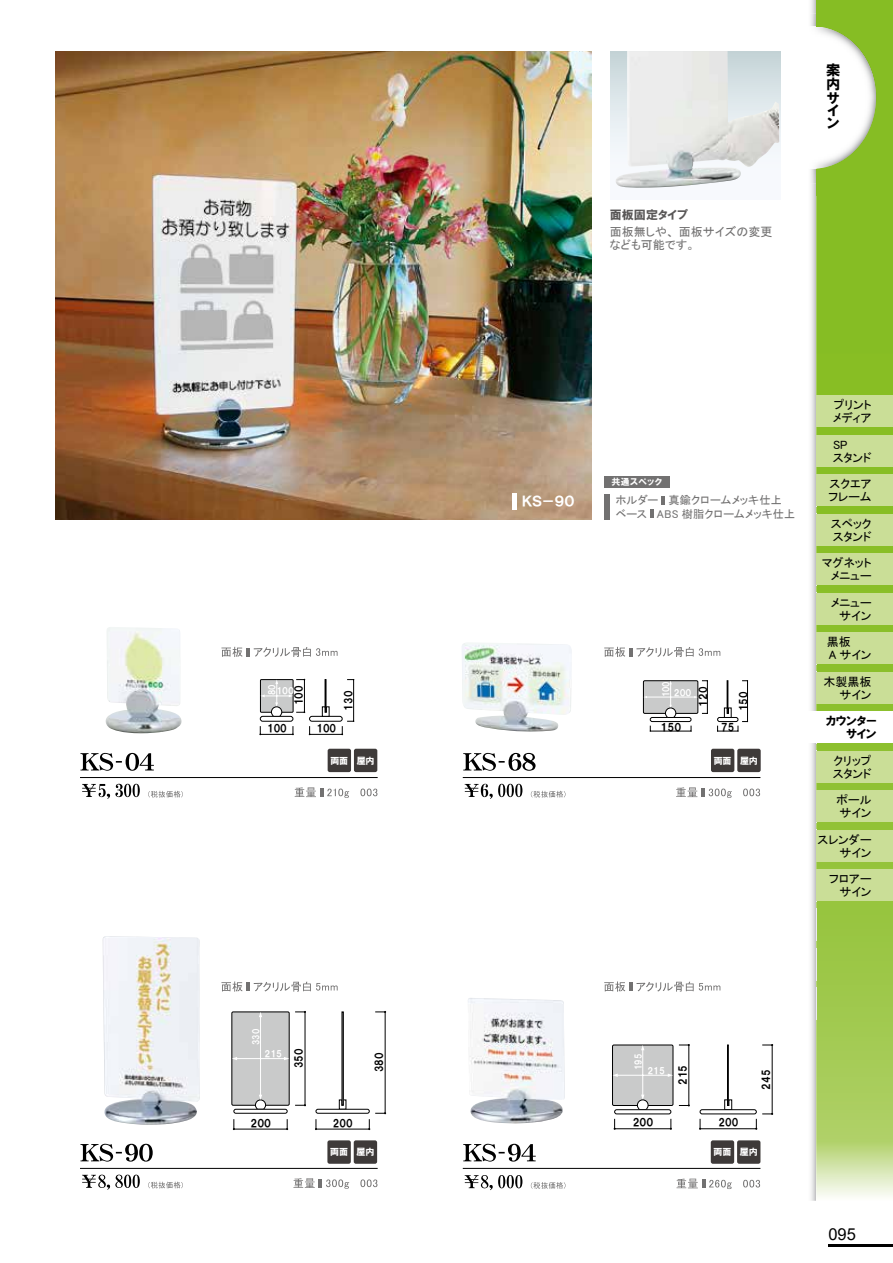
<style>
.page{position:relative;width:893px;height:1263px;background:#fff}
.page>*{position:absolute;margin:0;border:0;box-sizing:border-box;transform-origin:0 0}
.t1{font:16.5px "Arial";color:#000}
.t2{font:14.25px/14.2px "HGP Soei Kakugothic UB";color:#000;text-align:justify}
.t3{font:13.5px "HGP Soei Kakugothic UB";color:#fff}
.t4{font:12px/12.8px "MS P Gothic";color:#000}
.t5{font:12px/13.5px "MS P Gothic";color:#727171}
.t6{font:12px/12.8px "HGP Soei Kakugothic UB";color:#000;text-align:right}
.t7{font:12px "HGP Soei Kakugothic UB";letter-spacing:.005em;color:#595757}
.t8{font:11.25px/13.5px "MS P Gothic";letter-spacing:.005em;color:#727171}
.t9{font:10.5px "HGP Soei Kakugothic UB";color:#000}
.t10{font:10.5px "HGP Soei Kakugothic UB";color:#000;scale:1.04 1}
.t11{font:9px "HGP Soei Kakugothic UB";color:#fff}
.t12{font:9px "HGP Soei Kakugothic UB";color:#fff;scale:1.04 1}
.t13{font:9px "HGP Soei Kakugothic UB";color:#fff;scale:.96 1}
</style>
<div class="page">
<img style="left:55px;top:0;width:838px;height:1201px">
<hr style="left:828px;top:1244px;width:65px;height:3px;background:#000">
<p class="t7" style="left:610px;top:209px;width:80px">面板固定タイプ</p>
<p class="t5" style="left:610px;top:225px;width:164px">面板無しや、面板サイズの変更なども可能です。</p>
<p class="t2" style="left:826px;top:63px;width:15px">案内サ</p>
<p class="t2" style="left:826px;top:105px;width:15px;line-height:13px">イン</p>
<p class="t11" style="left:611px;top:478px;width:52px">共通スペック</p>
<p class="t3" style="left:522px;top:495px;width:54px">ＫＳ－９０</p>
<p class="t8" style="left:616px;top:493px;width:181px">ホルダー 真鍮クロームメッキ仕上ベース ABS 樹脂クロームメッキ仕上</p>
<p class="t13" style="left:267px;top:695px;width:13px;rotate:-90deg">80</p>
<p class="t12" style="left:276px;top:686px;width:18px">100</p>
<p class="t9" style="left:267px;top:723px;width:21px">100</p>
<p class="t9" style="left:316px;top:723px;width:21px">100</p>
<p class="t9" style="left:293px;top:705px;width:21px;rotate:-90deg">100</p>
<p class="t9" style="left:343px;top:711px;width:21px;rotate:-90deg">130</p>
<p class="t13" style="left:661px;top:697px;width:18px;rotate:-90deg">100</p>
<p class="t12" style="left:674px;top:688px;width:18px">200</p>
<p class="t9" style="left:698px;top:707px;width:21px;rotate:-90deg">120</p>
<p class="t10" style="left:661px;top:721px;width:21px">150</p>
<p class="t9" style="left:738px;top:711px;width:21px;rotate:-90deg">150</p>
<p class="t9" style="left:721px;top:721px;width:15px">75</p>
<p class="t11" style="left:330px;top:756px;width:46px">両面 屋内</p>
<p class="t11" style="left:714px;top:756px;width:46px">両面 屋内</p>
<p class="t4" style="left:833px;top:399px;width:40px">プリントメディア</p>
<p class="t4" style="left:833px;top:451px;width:40px">スタンド</p>
<p class="t4" style="left:828px;top:478px;width:45px">スクエアフレーム</p>
<p class="t4" style="left:831px;top:517px;width:42px">スペックスタンド</p>
<p class="t4" style="left:822px;top:557px;width:51px;text-align:right">マグネットメニュー</p>
<p class="t4" style="left:831px;top:596px;width:42px;text-align:right">メニューサイン</p>
<p class="t4" style="left:827px;top:636px;width:46px">黒板　 　<br>A サイン</p>
<p class="t4" style="left:824px;top:675px;width:49px;text-align:right">木製黒板サイン</p>
<p class="t6" style="left:826px;top:714px;width:52px">カウンターサイン</p>
<p class="t4" style="left:833px;top:754px;width:40px">クリップスタンド</p>
<p class="t4" style="left:837px;top:794px;width:36px">ポールサイン</p>
<p class="t4" style="left:818px;top:833px;width:55px;text-align:right">スレンダーサイン</p>
<p class="t4" style="left:829px;top:873px;width:44px;text-align:right">フロアーサイン</p>
<p class="t13" style="left:251px;top:1045px;width:18px;rotate:-90deg">330</p>
<p class="t12" style="left:264px;top:1049px;width:18px">215</p>
<p class="t9" style="left:294px;top:1068px;width:21px;rotate:-90deg">350</p>
<p class="t10" style="left:250px;top:1118px;width:21px">200</p>
<p class="t9" style="left:333px;top:1118px;width:21px">200</p>
<p class="t9" style="left:374px;top:1072px;width:21px;rotate:-90deg">380</p>
<p class="t13" style="left:634px;top:1070px;width:18px;rotate:-90deg">195</p>
<p class="t12" style="left:647px;top:1066px;width:18px">215</p>
<p class="t10" style="left:633px;top:1117px;width:21px">200</p>
<p class="t9" style="left:677px;top:1085px;width:21px;rotate:-90deg">215</p>
<p class="t9" style="left:718px;top:1117px;width:21px">200</p>
<p class="t9" style="left:761px;top:1090px;width:21px;rotate:-90deg">245</p>
<p class="t11" style="left:330px;top:1147px;width:46px">両面 屋内</p>
<p class="t11" style="left:713px;top:1147px;width:46px">両面 屋内</p>
<h1 class="t1" style="left:828px;top:1223px;width:29px">095</h1>
</div>
